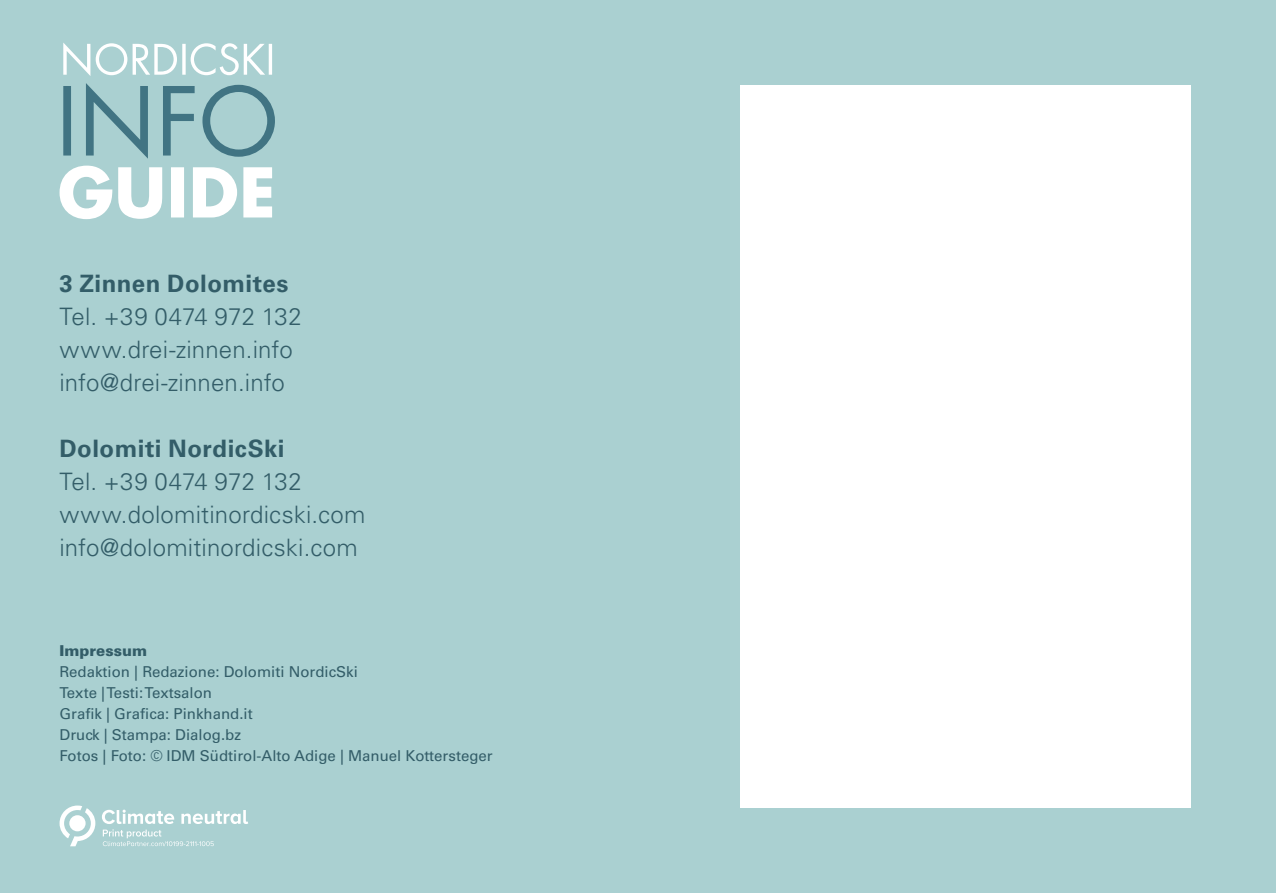
<style>
.page{position:relative;width:1276px;height:893px;background:#aad0d1}
.page>*{position:absolute;margin:0;border:0;box-sizing:border-box;transform-origin:0 0}
.t1{font:300 24px/33px "Univers LT Std";letter-spacing:.01em;color:#335d68}
.t2{font:700 24px "Univers LT Std";letter-spacing:.02em;color:#335d68}
.t3{font:15px/21px "Univers LT Std";color:#335d68}
.t4{font:900 15px "Univers LT Std";color:#335d68}
</style>
<div class="page">
<div style="left:740px;top:85px;width:451px;height:723px;background:#fff"></div>
<svg style="left:63px;top:83px;width:212px;height:76px"></svg>
<svg style="left:60px;top:166px;width:212px;height:53px"></svg>
<svg style="left:63px;top:43px;width:209px;height:33px"></svg>
<svg style="left:60px;top:805px;width:35px;height:41px"></svg>
<svg style="left:102px;top:810px;width:146px;height:36px"></svg>
<h1 class="t2" style="left:60px;top:269px;width:230px">3 Zinnen Dolomites</h1>
<h1 class="t1" style="left:60px;top:300px;width:244px">Tel. +39 0474 972 132 www.drei-zinnen.info info@drei-zinnen.info</h1>
<h1 class="t2" style="left:60px;top:434px;width:227px">Dolomiti NordicSki</h1>
<h1 class="t1" style="left:60px;top:465px;width:307px">Tel. +39 0474 972 132 www.dolomitinordicski.com info@dolomitinordicski.com</h1>
<p class="t4" style="left:60px;top:641px;width:89px">Impressum</p>
<p class="t3" style="left:60px;top:661px;width:435px">Redaktion | Redazione: Dolomiti NordicSki<br>Texte | Testi: Textsalon<br>Grafik | Grafica: Pinkhand.it<br>Druck | Stampa: Dialog.bz<br>Fotos | Foto: © IDM Südtirol-Alto Adige | Manuel Kottersteger</p>
</div>
